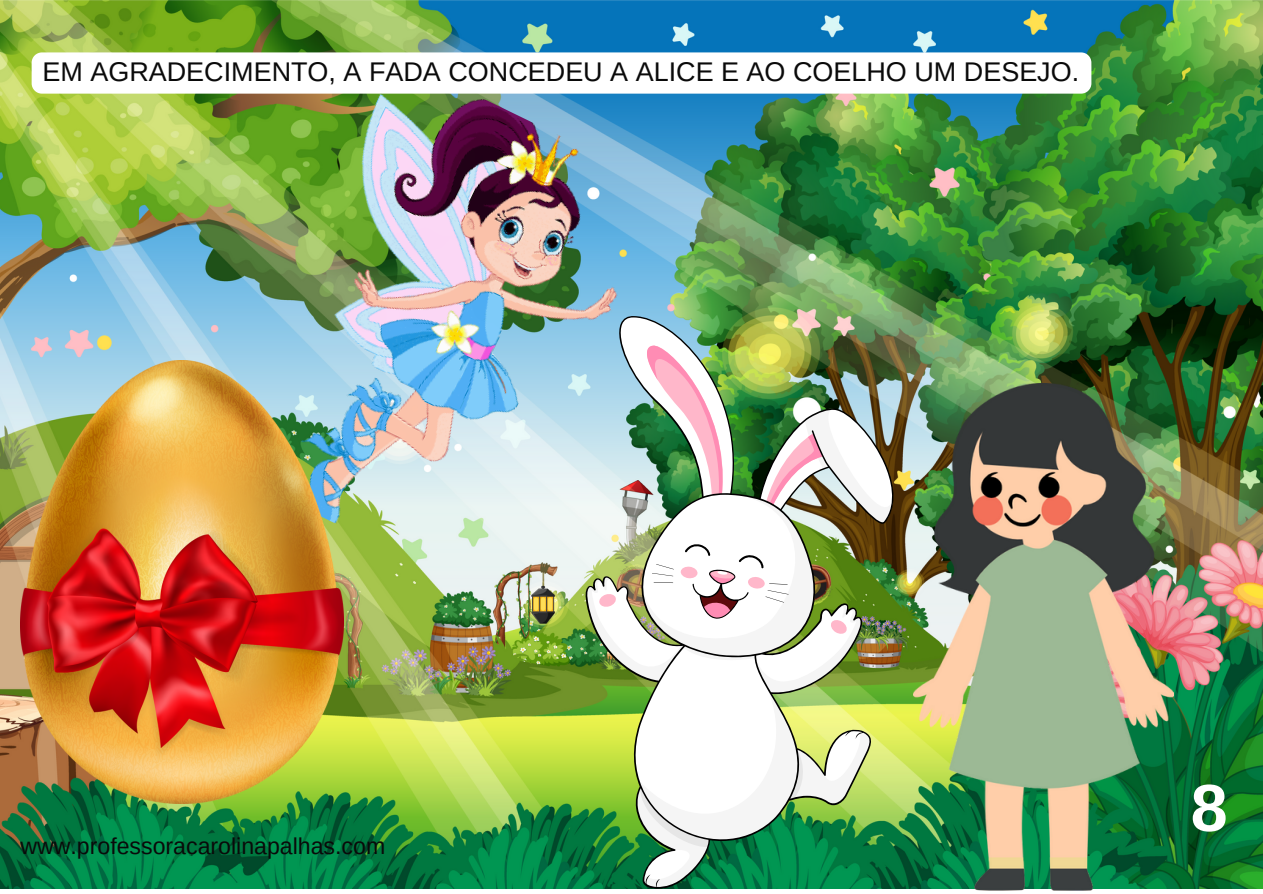
<style>
.page{position:relative;width:1263px;height:894px;background:#fff}
.page>*{position:absolute;margin:0;border:0;box-sizing:border-box;transform-origin:0 0}
.t1{font:700 66.6px "Arimo";color:#fff}
.t2{font:27px "Arimo";color:#0a0a0a}
.t3{font:23.1px "Arimo";color:#0a0a0a}
</style>
<div class="page">
<img style="left:0;top:0;width:1263px;height:887px">
<img style="left:914px;top:383px;width:259px;height:508px">
<img style="left:893px;top:315px;width:20px;height:574px">
<img style="left:585px;top:315px;width:313px;height:573px">
<div style="left:32px;top:52px;width:1059px;height:42px;background:#fff;border-radius:10px"></div>
<img style="left:203px;top:93px;width:468px;height:498px">
<img style="left:20px;top:360px;width:323px;height:443px">
<p class="t2" style="left:42px;top:57px;width:1038px">EM AGRADECIMENTO, A FADA CONCEDEU A ALICE E AO COELHO UM DESEJO.</p>
<p class="t3" style="left:20px;top:833px;width:366px">www.professoracarolinapalhas.com</p>
<h1 class="t1" style="left:1191px;top:770px;width:39px">8</h1>
</div>
